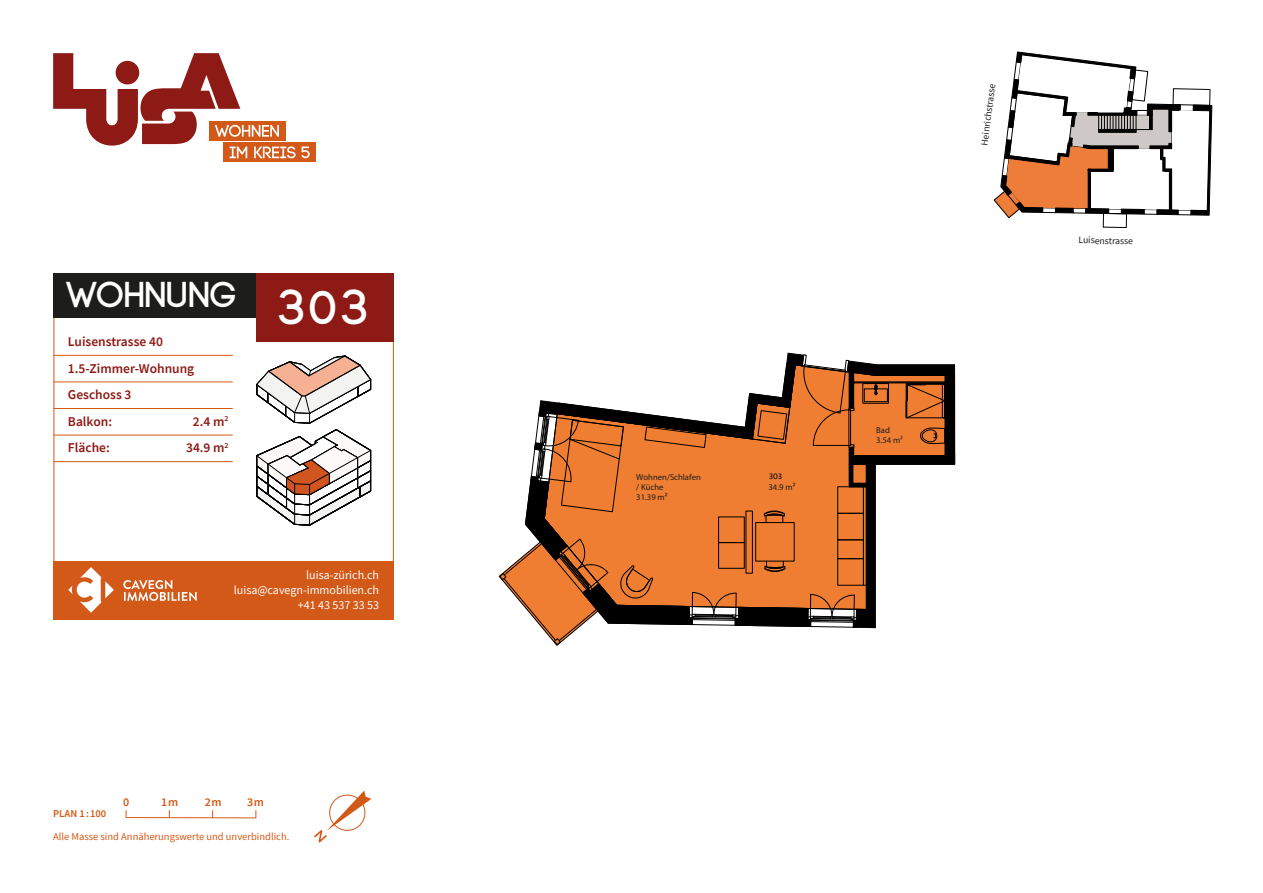
<style>
.page{position:relative;width:1263px;height:893px;background:#fff}
.page>*{position:absolute;margin:0;border:0;box-sizing:border-box;transform-origin:0 0}
.t1{font:700 36px "Code";letter-spacing:.01em;color:#fff}
.t2{font:600 13.5px/26.5px "Source Sans Pro";color:#8d1a15}
.t3{font:12px/15px "Source Sans Pro";color:#fff;text-align:right}
.t4{font:600 12px "Source Sans Pro";color:#d35918}
.t5{font:10.5px "Source Sans Pro";color:#d35918}
.t6{font:600 10.5px "Source Sans Pro";color:#d35918}
.t7{font:9.75px "Source Sans Pro";color:#1d1d1b}
.t8{font:300 8.7px/10.4px "DIN Next LT Pro";color:#1d1d1b}
.t9{font:8.25px "Seravek";color:#020304}
.s1{font-size:49.5px}
</style>
<div class="page">
<div style="left:224px;top:143px;width:92px;height:19px;background:#d35918"></div>
<svg style="left:53px;top:53px;width:257px;height:105px"></svg>
<div style="left:54px;top:273px;width:340px;height:347px;background:#fff;border:1px solid #d35918"></div>
<div style="left:54px;top:273px;width:340px;height:45px;background:#1d1d1b"></div>
<div style="left:256px;top:273px;width:138px;height:69px;background:#8d1a15"></div>
<div style="left:54px;top:561px;width:340px;height:59px;background:#d35918"></div>
<svg style="left:123px;top:580px;width:74px;height:21px"></svg>
<svg style="left:68px;top:567px;width:46px;height:46px"></svg>
<svg style="left:256px;top:429px;width:115px;height:96px"></svg>
<svg style="left:256px;top:356px;width:115px;height:67px"></svg>
<svg style="left:499px;top:353px;width:456px;height:292px"></svg>
<div style="left:756px;top:523px;width:38px;height:38px;background:#f07e32"></div>
<hr style="left:126px;top:817px;width:130px;height:1px;background:#d35918">
<hr style="left:54px;top:355px;width:179px;height:1px;background:#d35918">
<hr style="left:54px;top:382px;width:179px;height:1px;background:#d35918">
<hr style="left:54px;top:408px;width:179px;height:1px;background:#d35918">
<hr style="left:54px;top:435px;width:179px;height:1px;background:#d35918">
<hr style="left:54px;top:461px;width:179px;height:1px;background:#d35918">
<svg style="left:994px;top:52px;width:218px;height:176px"></svg>
<svg style="left:314px;top:790px;width:57px;height:53px"></svg>
<div style="left:769px;top:472px;width:14px;height:11px;background:#ee7d3a"></div>
<h1 class="t1" style="left:67px;top:277px;width:302px">WOHNUNG <span class="s1">303</span></h1>
<p class="t2" style="left:68px;top:328px;width:128px">Luisenstrasse 40<br>1.5-Zimmer-Wohnung<br>Geschoss 3<br>Balkon:</p>
<p class="t2" style="left:193px;top:408px;width:37px">2.4 m<sup>2</sup></p>
<p class="t2" style="left:68px;top:434px;width:43px">Fläche:</p>
<p class="t2" style="left:186px;top:434px;width:44px">34.9 m<sup>2</sup></p>
<p class="t3" style="left:234px;top:567px;width:147px">luisa-zürich.ch luisa@cavegn-immobilien.ch +41 43 537 33 53</p>
<p class="t4" style="left:123px;top:794px;width:8px">0</p>
<p class="t4" style="left:161px;top:794px;width:18px">1m</p>
<p class="t4" style="left:205px;top:794px;width:18px">2m</p>
<p class="t4" style="left:247px;top:794px;width:18px">3m</p>
<p class="t6" style="left:53px;top:806px;width:55px">PLAN 1 : 100</p>
<p class="t5" style="left:53px;top:829px;width:238px">Alle Masse sind Annäherungswerte und unverbindlich.</p>
<p class="t7" style="left:978px;top:145px;width:64px;rotate:-83deg">Heinrichstrasse</p>
<p class="t8" style="left:636px;top:471px;width:66px">Wohnen/Schlafen / Küche<br>31.39 m²</p>
<p class="t8" style="left:768px;top:471px;width:28px">103<br>34.9 m²</p>
<p class="t9" style="left:769px;top:470px;width:15px">303</p>
<p class="t8" style="left:876px;top:424px;width:28px">Bad<br>3.54 m²</p>
<p class="t7" style="left:1078px;top:234px;width:56px;rotate:1deg">Luisenstrasse</p>
</div>
